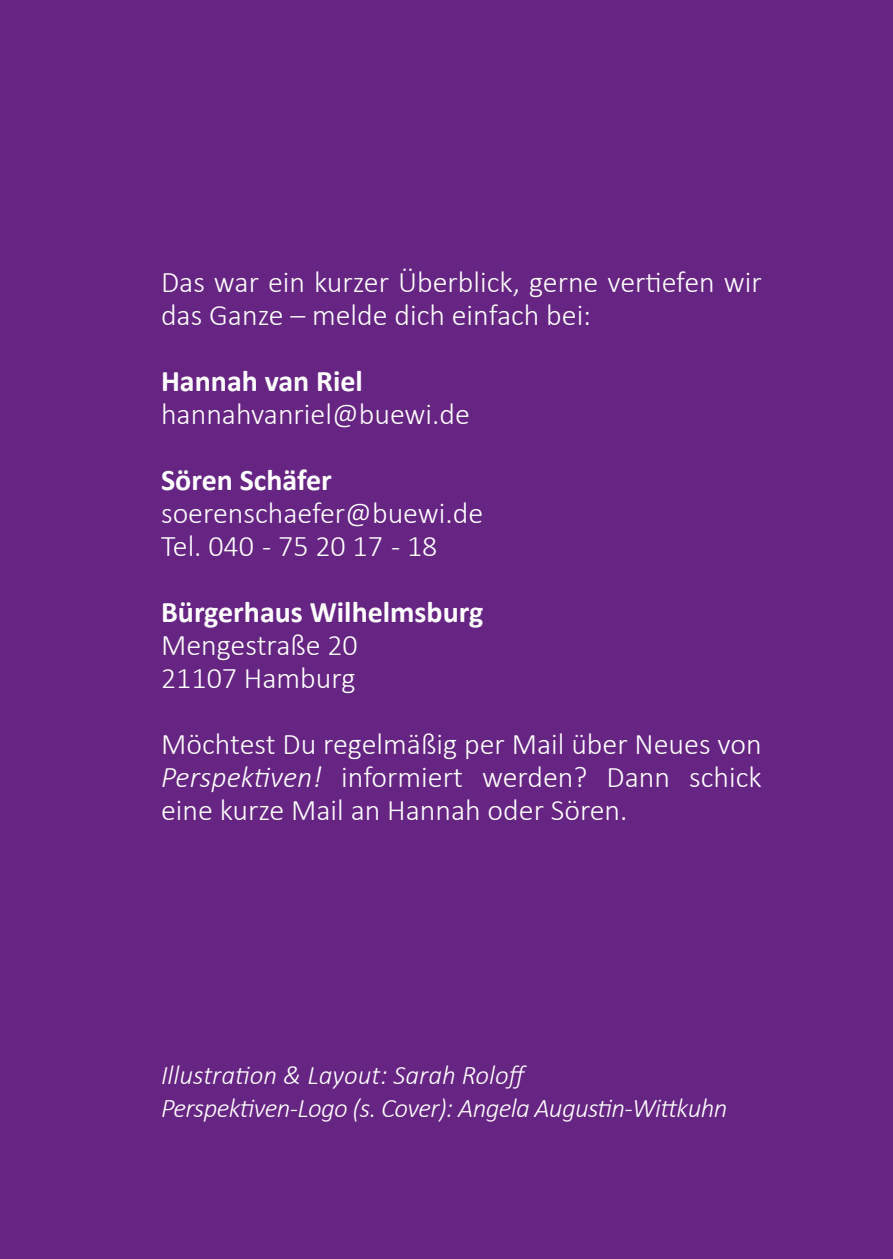
<style>
.page{position:relative;width:893px;height:1259px;background:#662483}
.page>*{position:absolute;margin:0;border:0;box-sizing:border-box;transform-origin:0 0}
.t1{font:300 30px/33px "Calibri";color:#fff}
.t2{font:700 30px "Calibri";color:#fff}
.t3{font:italic 300 27px/33px "Calibri";letter-spacing:-.025em;color:#fff}
.s1{font-style:italic}
</style>
<div class="page">
<p class="t1" style="left:161px;top:265px;width:602px">Das war ein kurzer Überblick, gerne vertiefen wir das Ganze – melde dich einfach bei:</p>
<p class="t2" style="left:161px;top:362px;width:203px">Hannah van Riel</p>
<p class="t1" style="left:161px;top:397px;width:310px">hannahvanriel@buewi.de</p>
<p class="t2" style="left:161px;top:461px;width:172px">Sören Schäfer</p>
<p class="t1" style="left:161px;top:496px;width:324px">soerenschaefer@buewi.de<br>Tel. 040 - 75 20 17 - 18</p>
<p class="t2" style="left:161px;top:593px;width:324px">Bürgerhaus Wilhelmsburg</p>
<p class="t1" style="left:161px;top:628px;width:198px">Mengestraße 20<br>21107 Hamburg</p>
<p class="t1" style="left:161px;top:727px;width:602px;text-align:justify">Möchtest Du regelmäßig per Mail über Neues von <span class="s1">Perspektiven!</span> informiert werden? Dann schick eine kurze Mail an Hannah oder Sören.</p>
<p class="t3" style="left:161px;top:1058px;width:568px">Illustration &amp; Layout: Sarah Roloff<br>Perspektiven-Logo (s. Cover): Angela Augustin-Wittkuhn</p>
</div>
